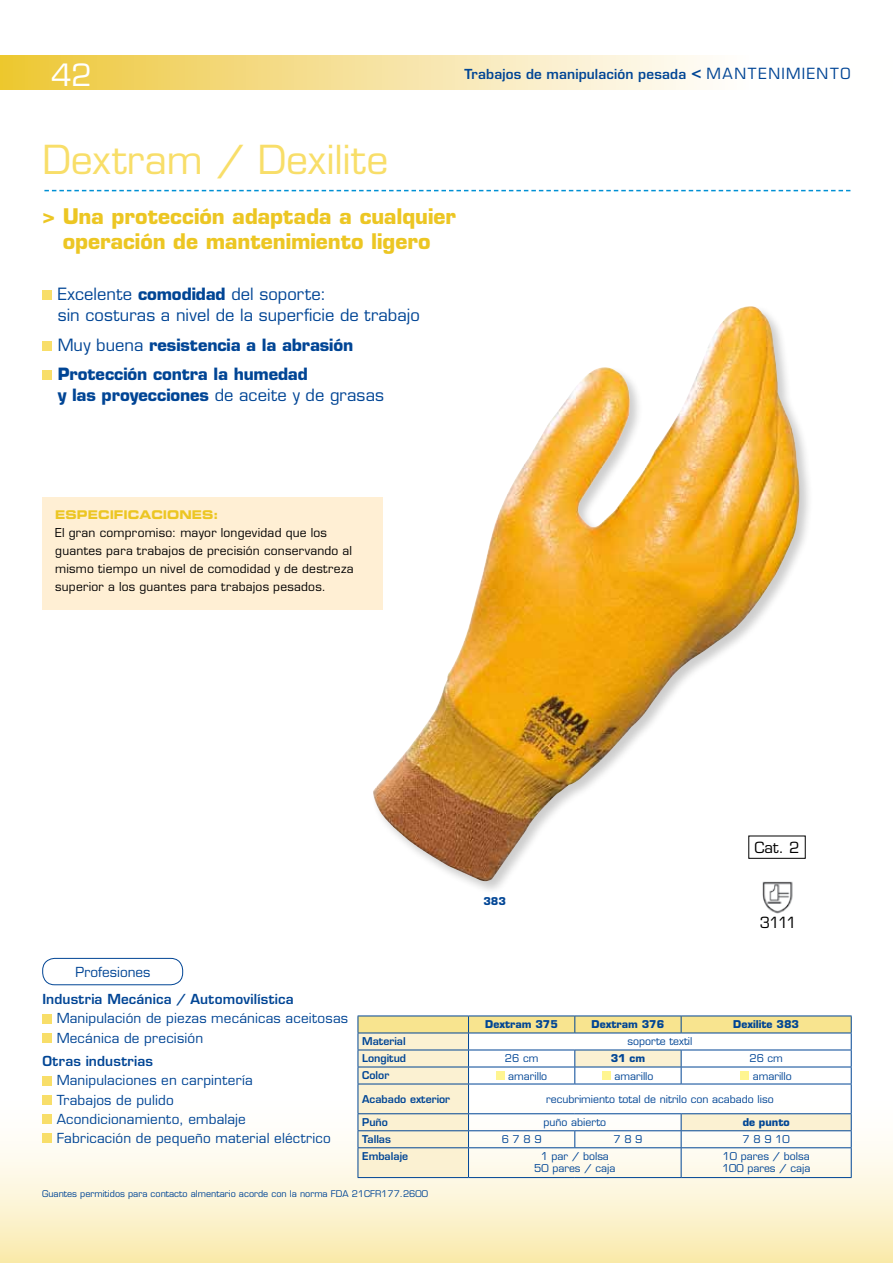
<style>
.page{position:relative;width:893px;height:1263px;background:#fff}
.page>*{position:absolute;margin:0;border:0;box-sizing:border-box;transform-origin:0 0}
.t1{font:39px "Eurostile LT Std";color:#f8de69}
.t2{font:30px "Eurostile LT Std";color:#fff}
.t3{font:700 21px/25.2px "Eurostile LT Std";letter-spacing:-.005em;color:#ecc623;text-align:center}
.t4{font:16.5px/21px "Eurostile LT Std";letter-spacing:.005em;color:#004595}
.t5{font:700 16.5px/29.5px "Eurostile LT Std";letter-spacing:-.01em;color:#004595}
.t6{font:15px "Eurostile LT Std";letter-spacing:-.055em;color:#000}
.t7{font:13.5px/19.2px "Eurostile LT Std";letter-spacing:.01em;color:#004595}
.t8{font:600 13.5px "Eurostile LT Std";letter-spacing:.01em;color:#004595}
.t9{font:12px/18px "Eurostile LT Std";letter-spacing:.02em;color:#000}
.t10{font:10.5px/12px "Eurostile LT Std";color:#004595;text-align:center}
.t11{font:600 10.5px "Eurostile LT Std";color:#004595}
.t12{font:700 10.5px "Eurostile LT Std";color:#004595}
.t13{font:9px "Eurostile LT Std";color:#004595}
.s1{font-size:18px}
.s2{font-weight:400;font-size:15px}
.s3{font-weight:700}
.s4{font-weight:400}
.s5{font-family:"Eurostile LT Std Bold Ex 2";color:#ecc623}
.s6{font-weight:600}
</style>
<div class="page">
<div style="left:0;top:55px;width:893px;height:34px;background:linear-gradient(to right,#eec83f,#fff)"></div>
<div style="left:0;top:1090px;width:893px;height:173px;background:linear-gradient(to bottom,#fff,#faecb5)"></div>
<hr style="left:892px;top:55px;width:1px;height:34px;background:#fffffe">
<svg style="left:892px;top:1090px;width:1px;height:173px"></svg>
<div style="left:43px;top:497px;width:340px;height:113px;background:#ffefd4"></div>
<svg style="left:44px;top:190px;width:806px;height:1px"></svg>
<div style="left:43px;top:290px;width:9px;height:10px;background:#f8de69"></div>
<div style="left:43px;top:341px;width:9px;height:10px;background:#f8de69"></div>
<div style="left:43px;top:371px;width:9px;height:9px;background:#f8de69"></div>
<hr style="left:358px;top:1015px;width:110px;height:1px;background:#004595">
<hr style="left:468px;top:1015px;width:107px;height:1px;background:#004595">
<hr style="left:575px;top:1015px;width:106px;height:1px;background:#004595">
<hr style="left:681px;top:1015px;width:171px;height:1px;background:#004595">
<svg style="left:358px;top:1016px;width:494px;height:161px"></svg>
<hr style="left:358px;top:1177px;width:110px;height:1px;background:#004595">
<hr style="left:468px;top:1177px;width:107px;height:1px;background:#004595">
<hr style="left:575px;top:1177px;width:106px;height:1px;background:#004595">
<hr style="left:681px;top:1177px;width:171px;height:1px;background:#004595">
<div style="left:496px;top:1071px;width:9px;height:9px;background:#fff591"></div>
<div style="left:602px;top:1071px;width:9px;height:9px;background:#fff591"></div>
<div style="left:741px;top:1071px;width:8px;height:9px;background:#fff591"></div>
<div style="left:43px;top:1014px;width:9px;height:9px;background:#f8de69"></div>
<div style="left:43px;top:1033px;width:9px;height:10px;background:#f8de69"></div>
<div style="left:43px;top:1076px;width:9px;height:9px;background:#f8de69"></div>
<div style="left:43px;top:1095px;width:9px;height:10px;background:#f8de69"></div>
<div style="left:43px;top:1114px;width:9px;height:10px;background:#f8de69"></div>
<div style="left:43px;top:1134px;width:9px;height:9px;background:#f8de69"></div>
<div style="left:43px;top:958px;width:140px;height:27px;border:1px solid #004595;border-radius:12px"></div>
<img style="left:762px;top:894px;width:31px;height:20px">
<div style="left:371px;top:304px;width:442px;height:590px;background:#000;opacity:.2"></div>
<img style="left:373px;top:306px;width:426px;height:575px">
<p class="t2" style="left:51px;top:57px;width:42px">42</p>
<p class="t8" style="left:465px;top:66px;width:254px">Trabajos de manipulación pesada <span class="s1">&lt;</span> <span class="s2">mantenimiento</span></p>
<p class="t1" style="left:43px;top:136px;width:347px">Dextram / Dexilite</p>
<p class="t3" style="left:43px;top:204px;width:415px">&gt; Una protección adaptada a cualquier operación de mantenimiento ligero</p>
<p class="t4" style="left:58px;top:284px;width:364px">Excelente <span class="s3">comodidad</span> del soporte:<br>sin costuras a nivel de la superficie de trabajo</p>
<p class="t5" style="left:58px;top:330px;width:297px"><span class="s4">Muy buena</span> resistencia a la abrasión<br>Protección contra la humedad</p>
<p class="t4" style="left:58px;top:385px;width:328px"><span class="s3">y las proyecciones</span> de aceite y de grasas</p>
<p class="t9" style="left:55px;top:506px;width:300px"><span class="s5">ESPECIFICACIONES:<br></span>El gran compromiso: mayor longevidad que los guantes para trabajos de precisión conservando al mismo tiempo un nivel de comodidad y de destreza superior a los guantes para trabajos pesados.</p>
<p class="t7" style="left:76px;top:962px;width:76px">Profesiones</p>
<p class="t12" style="left:483px;top:895px;width:24px">383</p>
<p class="t6" style="left:755px;top:838px;width:46px">Cat. 2</p>
<p class="t6" style="left:760px;top:913px;width:38px">3111</p>
<p class="t7" style="left:57px;top:990px;width:293px;text-indent:-14px"><span class="s6">Industria Mecánica / Automovilística<br></span>Manipulación de piezas mecánicas aceitosas<br>Mecánica de precisión</p>
<p class="t7" style="left:57px;top:1052px;width:276px;text-indent:-14px"><span class="s6">Otras industrias<br></span>Manipulaciones en carpintería<br>Trabajos de pulido<br>Acondicionamiento, embalaje<br>Fabricación de pequeño material eléctrico</p>
<p class="t12" style="left:485px;top:1018px;width:74px">Dextram 375</p>
<p class="t12" style="left:592px;top:1018px;width:74px">Dextram 376</p>
<p class="t12" style="left:733px;top:1018px;width:67px">Dexilite 383</p>
<p class="t11" style="left:362px;top:1035px;width:45px">Material</p>
<p class="t10" style="left:627px;top:1036px;width:66px">soporte textil</p>
<p class="t11" style="left:362px;top:1052px;width:45px">Longitud</p>
<p class="t10" style="left:505px;top:1053px;width:35px">26 cm</p>
<p class="t12" style="left:611px;top:1052px;width:36px">31 cm</p>
<p class="t10" style="left:749px;top:1053px;width:35px">26 cm</p>
<p class="t11" style="left:362px;top:1069px;width:29px">Color</p>
<p class="t10" style="left:508px;top:1070px;width:40px">amarillo</p>
<p class="t10" style="left:615px;top:1070px;width:40px">amarillo</p>
<p class="t10" style="left:753px;top:1070px;width:40px">amarillo</p>
<p class="t11" style="left:362px;top:1092px;width:90px">Acabado exterior</p>
<p class="t10" style="left:546px;top:1093px;width:229px">recubrimiento total de nitrilo con acabado liso</p>
<p class="t11" style="left:362px;top:1116px;width:27px">Puño</p>
<p class="t10" style="left:543px;top:1116px;width:64px">puño abierto</p>
<p class="t12" style="left:743px;top:1116px;width:48px">de punto</p>
<p class="t11" style="left:362px;top:1133px;width:30px">Tallas</p>
<p class="t10" style="left:502px;top:1133px;width:41px">6 7 8 9</p>
<p class="t10" style="left:613px;top:1133px;width:30px">7 8 9</p>
<p class="t10" style="left:743px;top:1133px;width:49px">7 8 9 10</p>
<p class="t11" style="left:362px;top:1149px;width:47px">Embalaje</p>
<p class="t10" style="left:534px;top:1150px;width:83px">1 par / bolsa<br>50 pares / caja</p>
<p class="t10" style="left:722px;top:1150px;width:90px;text-align:left">10 pares / bolsa<br>100 pares / caja</p>
<p class="t13" style="left:42px;top:1188px;width:387px">Guantes permitidos para contacto almentario acorde con la norma FDA 21CFR177.2600</p>
</div>
